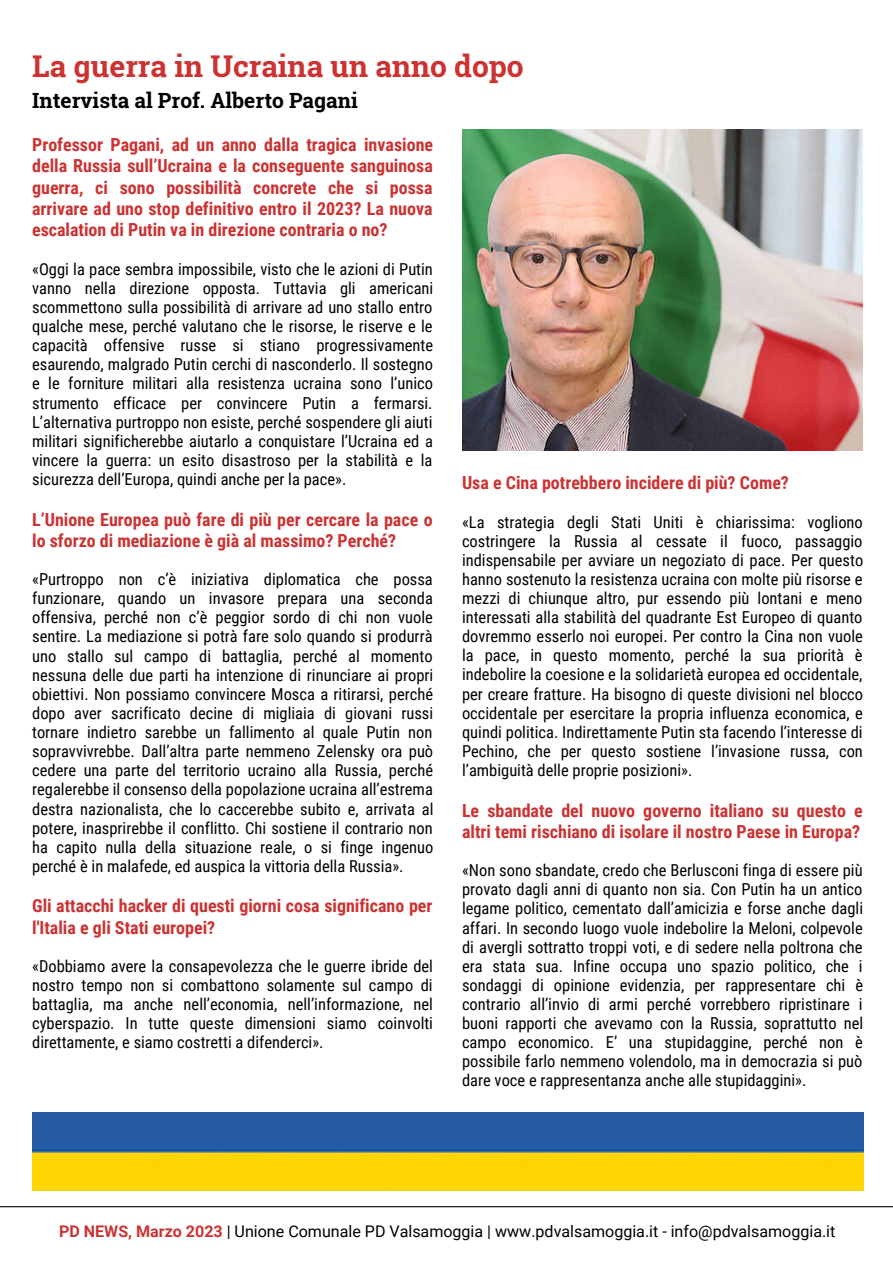
<style>
.page{position:relative;width:893px;height:1264px;background:#fff}
.page>*{position:absolute;margin:0;border:0;box-sizing:border-box;transform-origin:0 0}
.t1{font:700 30px "Roboto Slab";color:#cb3333}
.t2{font:700 21px "Roboto Slab";color:#000}
.t3{font:700 18px/21.3px "Roboto Condensed";color:#cb3333}
.t4{font:16.5px/19px "Roboto Condensed";color:#000;text-align:justify}
.t5{font:16.05px "Roboto";color:#000}
.s1{font-weight:700;color:#cb3333}
</style>
<div class="page">
<hr style="left:0;top:1206px;width:892px;height:1px;background:#000">
<img style="left:462px;top:130px;width:400px;height:321px">
<img style="left:32px;top:1112px;width:831px;height:77px">
<h1 class="t1" style="left:32px;top:45px;width:493px">La guerra in Ucraina un anno dopo</h1>
<p class="t2" style="left:32px;top:86px;width:327px">Intervista al Prof. Alberto Pagani</p>
<p class="t3" style="left:32px;top:134px;width:402px;text-align:justify">Professor Pagani, ad un anno dalla tragica invasione della Russia sull’Ucraina e la conseguente sanguinosa guerra, ci sono possibilità concrete che si possa arrivare ad uno stop definitivo entro il 2023? La nuova escalation di Putin va in direzione contraria o no?</p>
<p class="t4" style="left:32px;top:259px;width:402px">«Oggi la pace sembra impossibile, visto che le azioni di Putin vanno nella direzione opposta. Tuttavia gli americani scommettono sulla possibilità di arrivare ad uno stallo entro qualche mese, perché valutano che le risorse, le riserve e le capacità offensive russe si stiano progressivamente esaurendo, malgrado Putin cerchi di nasconderlo. Il sostegno e le forniture militari alla resistenza ucraina sono l’unico strumento efficace per convincere Putin a fermarsi.<br>L’alternativa purtroppo non esiste, perché sospendere gli aiuti militari significherebbe aiutarlo a conquistare l’Ucraina ed a vincere la guerra: un esito disastroso per la stabilità e la sicurezza dell’Europa, quindi anche per la pace».</p>
<p class="t3" style="left:32px;top:508px;width:402px">L’Unione Europea può fare di più per cercare la pace o lo sforzo di mediazione è già al massimo? Perché?</p>
<p class="t4" style="left:32px;top:570px;width:403px">«Purtroppo non c’è iniziativa diplomatica che possa funzionare, quando un invasore prepara una seconda offensiva, perché non c’è peggior sordo di chi non vuole sentire. La mediazione si potrà fare solo quando si produrrà uno stallo sul campo di battaglia, perché al momento nessuna delle due parti ha intenzione di rinunciare ai propri obiettivi. Non possiamo convincere Mosca a ritirarsi, perché dopo aver sacrificato decine di migliaia di giovani russi tornare indietro sarebbe un fallimento al quale Putin non sopravvivrebbe. Dall’altra parte nemmeno Zelensky ora può cedere una parte del territorio ucraino alla Russia, perché regalerebbe il consenso della popolazione ucraina all’estrema destra nazionalista, che lo caccerebbe subito e, arrivata al potere, inasprirebbe il conflitto. Chi sostiene il contrario non ha capito nulla della situazione reale, o si finge ingenuo perché è in malafede, ed auspica la vittoria della Russia».</p>
<p class="t3" style="left:32px;top:895px;width:402px">Gli attacchi hacker di questi giorni cosa significano per l'Italia e gli Stati europei?</p>
<p class="t4" style="left:32px;top:956px;width:402px">«Dobbiamo avere la consapevolezza che le guerre ibride del nostro tempo non si combattono solamente sul campo di battaglia, ma anche nell’economia, nell’informazione, nel cyberspazio. In tutte queste dimensioni siamo coinvolti direttamente, e siamo costretti a difenderci».</p>
<p class="t3" style="left:462px;top:472px;width:328px">Usa e Cina potrebbero incidere di più? Come?</p>
<p class="t4" style="left:462px;top:512px;width:402px">«La strategia degli Stati Uniti è chiarissima: vogliono costringere la Russia al cessate il fuoco, passaggio indispensabile per avviare un negoziato di pace. Per questo hanno sostenuto la resistenza ucraina con molte più risorse e mezzi di chiunque altro, pur essendo più lontani e meno interessati alla stabilità del quadrante Est Europeo di quanto dovremmo esserlo noi europei. Per contro la Cina non vuole la pace, in questo momento, perché la sua priorità è indebolire la coesione e la solidarietà europea ed occidentale, per creare fratture. Ha bisogno di queste divisioni nel blocco occidentale per esercitare la propria influenza economica, e quindi politica. Indirettamente Putin sta facendo l’interesse di Pechino, che per questo sostiene l’invasione russa, con l’ambiguità delle proprie posizioni».</p>
<p class="t3" style="left:462px;top:799px;width:402px">Le sbandate del nuovo governo italiano su questo e altri temi rischiano di isolare il nostro Paese in Europa?</p>
<p class="t4" style="left:462px;top:861px;width:403px">«Non sono sbandate, credo che Berlusconi finga di essere più provato dagli anni di quanto non sia. Con Putin ha un antico legame politico, cementato dall’amicizia e forse anche dagli affari. In secondo luogo vuole indebolire la Meloni, colpevole di avergli sottratto troppi voti, e di sedere nella poltrona che era stata sua. Infine occupa uno spazio politico, che i sondaggi di opinione evidenzia, per rappresentare chi è contrario all’invio di armi perché vorrebbero ripristinare i buoni rapporti che avevamo con la Russia, soprattutto nel campo economico. E’ una stupidaggine, perché non è possibile farlo nemmeno volendolo, ma in democrazia si può dare voce e rappresentanza anche alle stupidaggini».</p>
<p class="t5" style="left:59px;top:1222px;width:777px"><span class="s1">PD NEWS, Marzo 2023</span> | Unione Comunale PD Valsamoggia | www.pdvalsamoggia.it - info@pdvalsamoggia.it</p>
</div>
